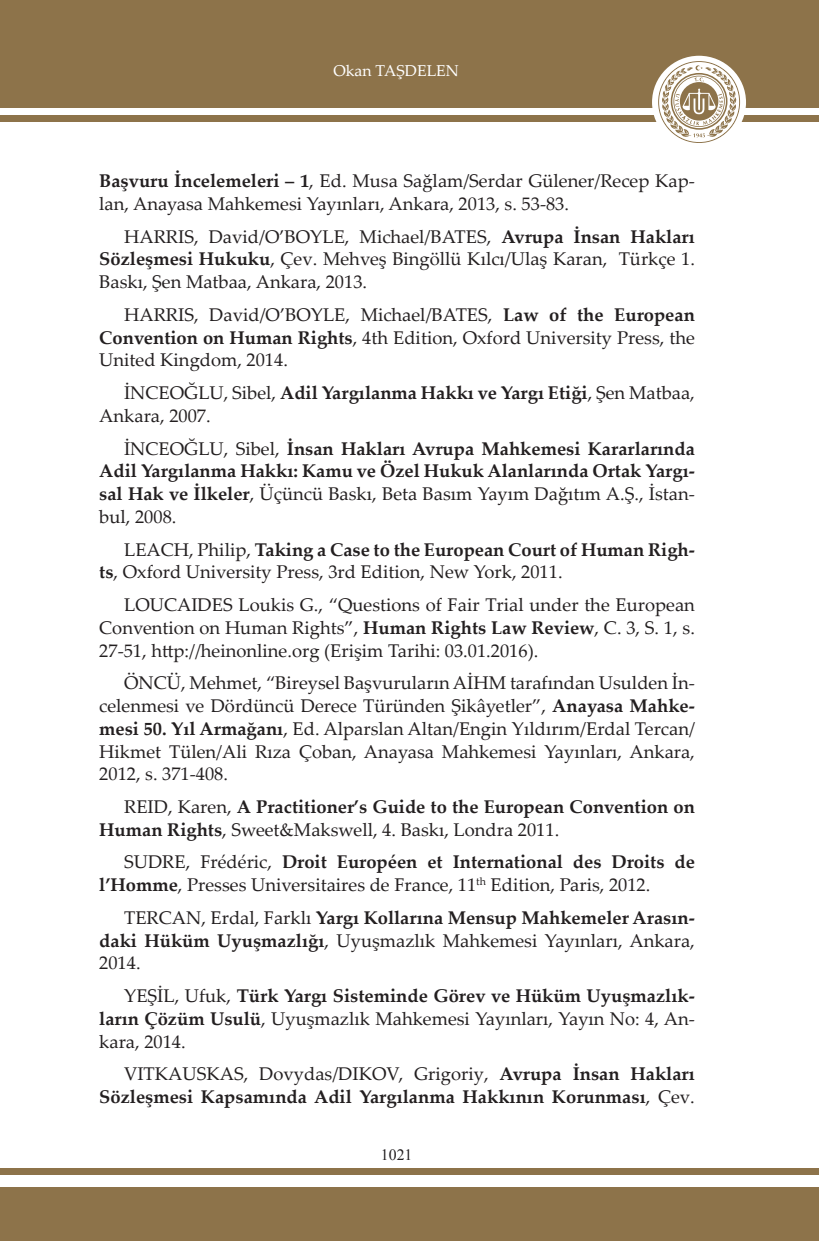
<style>
.page{position:relative;width:819px;height:1241px;background:#fff}
.page>*{position:absolute;margin:0;border:0;box-sizing:border-box;transform-origin:0 0}
.t1{font:18.38px/22.8px "Palatino Linotype";color:#231f20;text-align:justify}
.t2{font:700 18.38px/22.8px "Palatino Linotype";color:#231f20;text-align:justify}
.t3{font:15.75px "Palatino Linotype";color:#fff}
.t4{font:15.75px "Times New Roman";color:#231f20}
.s1{font-weight:700}
.s2{font-weight:400}
</style>
<div class="page">
<div style="left:0;top:0;width:819px;height:108px;background:#8d734a"></div>
<div style="left:0;top:1187px;width:819px;height:53px;background:#8d734a"></div>
<div style="left:0;top:116px;width:819px;height:6px;background:#8d734a"></div>
<div style="left:0;top:1167px;width:819px;height:6px;background:#8d734a"></div>
<div style="left:652px;top:56px;width:94px;height:93px;background:#fff;border-radius:50%"></div>
<svg style="left:658px;top:61px;width:82px;height:82px"></svg>
<p class="t3" style="left:333px;top:59px;width:127px">Okan TAŞDELEN</p>
<p class="t1" style="left:99px;top:169px;width:597px"><span class="s1">Başvuru İncelemeleri – 1</span>, Ed. Musa Sağlam/Serdar Gülener/Recep Kap&shy;lan, Anayasa Mahkemesi Yayınları, Ankara, 2013, s. 53-83.</p>
<p class="t1" style="left:99px;top:224px;width:597px;text-indent:25px">HARRIS, David/O’BOYLE, Michael/BATES, <span class="s1">Avrupa İnsan Hakları Sözleşmesi Hukuku</span>, Çev. Mehveş Bingöllü Kılcı/Ulaş Karan, Türkçe 1.<br>Baskı, Şen Matbaa, Ankara, 2013.</p>
<p class="t1" style="left:99px;top:302px;width:597px;text-indent:25px">HARRIS, David/O’BOYLE, Michael/BATES, <span class="s1">Law of the European Convention on Human Rights</span>, 4th Edition, Oxford University Press, the United Kingdom, 2014.</p>
<p class="t1" style="left:99px;top:380px;width:597px;text-indent:25px">İNCEOĞLU, Sibel, <span class="s1">Adil Yargılanma Hakkı ve Yargı Etiği</span>, Şen Matbaa,<br>Ankara, 2007.</p>
<p class="t2" style="left:99px;top:436px;width:597px;text-indent:25px"><span class="s2">İNCEOĞLU, Sibel,</span> İnsan Hakları Avrupa Mahkemesi Kararlarında Adil Yargılanma Hakkı: Kamu ve Özel Hukuk Alanlarında Ortak Yargı&shy;sal Hak ve İlkeler<span class="s2">, Üçüncü Baskı, Beta Basım Yayım Dağıtım A.Ş., İstan&shy;bul, 2008.</span></p>
<p class="t1" style="left:99px;top:537px;width:597px;text-indent:25px">LEACH, Philip, <span class="s1">Taking a Case to the European Court of Human Righ&shy;ts</span>, Oxford University Press, 3rd Edition, New York, 2011.</p>
<p class="t1" style="left:99px;top:592px;width:597px;text-indent:25px">LOUCAIDES Loukis G., “Questions of Fair Trial under the European Convention on Human Rights”, <span class="s1">Human Rights Law Review</span>, C. 3, S. 1, s.<br>27-51, http://heinonline.org (Erişim Tarihi: 03.01.2016).</p>
<p class="t1" style="left:99px;top:670px;width:597px;text-indent:25px">ÖNCÜ, Mehmet, “Bireysel Başvuruların AİHM tarafından Usulden İn&shy;celenmesi ve Dördüncü Derece Türünden Şikâyetler”, <span class="s1">Anayasa Mahke&shy;mesi 50. Yıl Armağanı</span>, Ed. Alparslan Altan/Engin Yıldırım/Erdal Tercan/ Hikmet Tülen/Ali Rıza Çoban, Anayasa Mahkemesi Yayınları, Ankara, 2012, s. 371-408.</p>
<p class="t2" style="left:99px;top:794px;width:597px;text-indent:25px"><span class="s2">REID, Karen,</span> A Practitioner’s Guide to the European Convention on<br>Human Rights<span class="s2">, Sweet&amp;Makswell, 4. Baskı, Londra 2011.</span></p>
<p class="t1" style="left:99px;top:849px;width:597px;text-indent:25px">SUDRE, Frédéric, <span class="s1">Droit Européen et International des Droits de l’Homme</span>, Presses Universitaires de France, 11<sup>th</sup> Edition, Paris, 2012.</p>
<p class="t1" style="left:99px;top:905px;width:597px;text-indent:25px">TERCAN, Erdal, Farklı <span class="s1">Yargı Kollarına Mensup Mahkemeler Arasın&shy;daki Hüküm Uyuşmazlığı</span>, Uyuşmazlık Mahkemesi Yayınları, Ankara, 2014.</p>
<p class="t1" style="left:99px;top:983px;width:597px;text-indent:25px">YEŞİL, Ufuk, <span class="s1">Türk Yargı Sisteminde Görev ve Hüküm Uyuşmazlık&shy;ların Çözüm Usulü</span>, Uyuşmazlık Mahkemesi Yayınları, Yayın No: 4, An&shy;kara, 2014.</p>
<p class="t2" style="left:99px;top:1061px;width:597px;text-align:right"><span class="s2">VITKAUSKAS, Dovydas/DIKOV, Grigoriy,</span> Avrupa İnsan Hakları<br>Sözleşmesi Kapsamında Adil Yargılanma Hakkının Korunması<span class="s2">, Çev.</span></p>
<p class="t4" style="left:381px;top:1143px;width:33px">1021</p>
</div>
